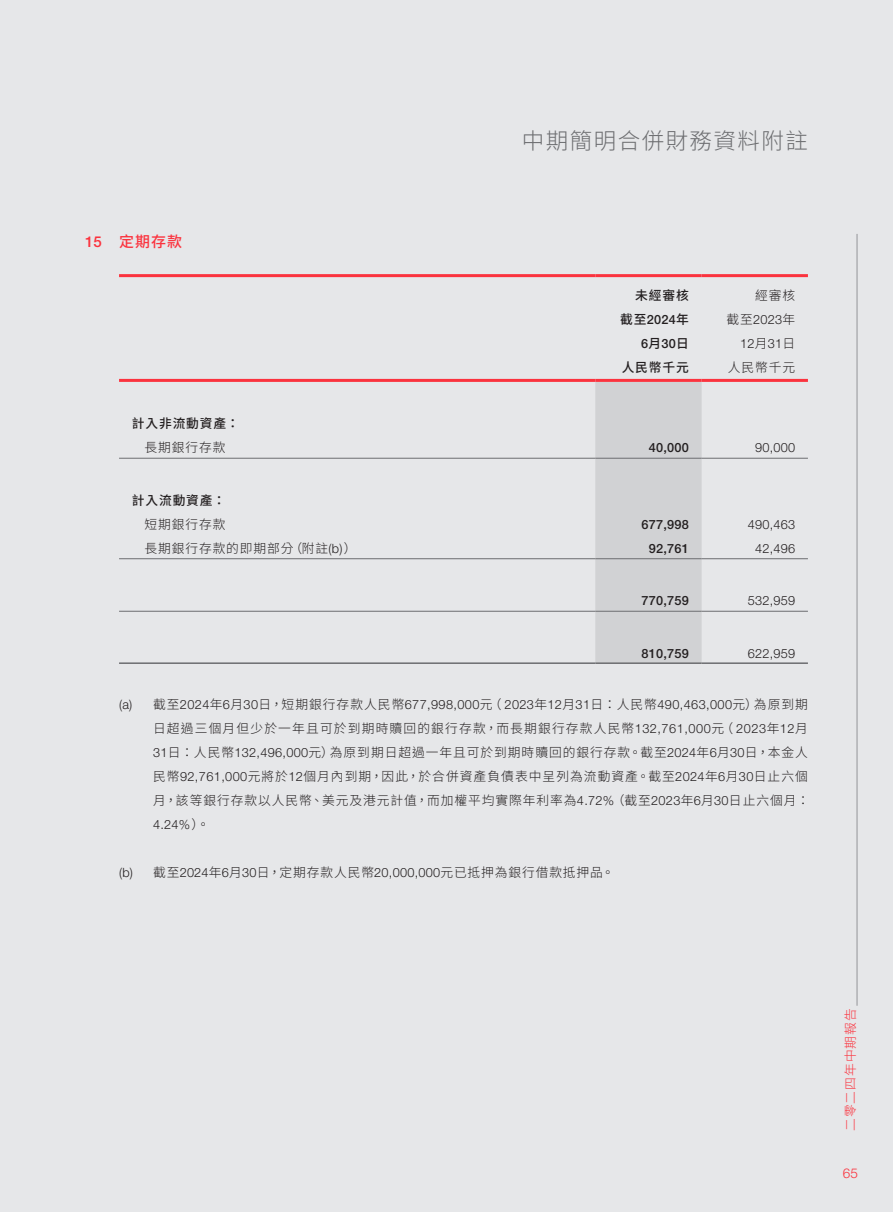
<style>
.page{position:relative;width:893px;height:1212px;background:#e6e7e9}
.page>*{position:absolute;margin:0;border:0;box-sizing:border-box;transform-origin:0 0}
.t1{font:300 22.5px "Source Han Sans TC";letter-spacing:.065em;color:#6c6d70}
.Heading_1{font:500 15px "Source Han Sans TC";color:#fb333e}
.t2{font:300 13.5px "Helvetica Neue LT Std";color:#fb333e}
.Body_Text{font:300 12.75px/24px "Source Han Sans TC";letter-spacing:.075em;color:#231f20}
.Body_Text-2{font:300 12.75px "Helvetica Neue LT Std";letter-spacing:.02em;color:#231f20}
.Body_Text-3{font:500 12.75px "Helvetica Neue LT Std";letter-spacing:.02em;color:#231f20}
.Body_Text-4{font:500 12.75px "Source Han Sans TC";letter-spacing:.07em;color:#231f20}
.t3{font:300 12.75px "Source Han Sans TC";letter-spacing:.075em;color:#fb333e}
.s1{font-family:"Helvetica Neue LT Std"}
.s2{font-family:"Source Han Sans TC"}
</style>
<div class="page">
<hr style="left:857px;top:234px;width:1px;height:772px;background:#939598">
<div style="left:595px;top:382px;width:107px;height:280px;background:#d1d2d4"></div>
<hr style="left:119px;top:274px;width:476px;height:3px;background:#fb333e">
<hr style="left:595px;top:274px;width:107px;height:3px;background:#fb333e">
<hr style="left:702px;top:274px;width:106px;height:3px;background:#fb333e">
<hr style="left:119px;top:379px;width:476px;height:3px;background:#fb333e">
<hr style="left:595px;top:379px;width:107px;height:3px;background:#fb333e">
<hr style="left:702px;top:379px;width:106px;height:3px;background:#fb333e">
<hr style="left:119px;top:458px;width:476px;height:1px;background:#6c6d70">
<hr style="left:595px;top:458px;width:107px;height:1px;background:#6c6d70">
<hr style="left:702px;top:458px;width:106px;height:1px;background:#6c6d70">
<hr style="left:119px;top:558px;width:476px;height:1px;background:#6c6d70">
<hr style="left:595px;top:558px;width:107px;height:1px;background:#6c6d70">
<hr style="left:702px;top:558px;width:106px;height:1px;background:#6c6d70">
<hr style="left:119px;top:611px;width:476px;height:1px;background:#6c6d70">
<hr style="left:595px;top:611px;width:107px;height:1px;background:#6c6d70">
<hr style="left:702px;top:611px;width:106px;height:1px;background:#6c6d70">
<hr style="left:119px;top:662px;width:476px;height:2px;background:#6c6d70">
<hr style="left:595px;top:662px;width:107px;height:2px;background:#6c6d70">
<hr style="left:702px;top:662px;width:106px;height:2px;background:#6c6d70">
<p class="Heading_1" style="left:85px;top:233px;width:99px"><span class="s1">15</span> 定期存款</p>
<h1 class="t1" style="left:522px;top:128px;width:288px">中期簡明合併財務資料附註</h1>
<p class="Body_Text-4" style="left:635px;top:288px;width:55px">未經審核</p>
<p class="Body_Text" style="left:755px;top:283px;width:41px">經審核</p>
<p class="Body_Text-3" style="left:620px;top:311px;width:70px"><span class="s2">截至</span>2024<span class="s2">年</span></p>
<p class="Body_Text-3" style="left:641px;top:335px;width:49px">6<span class="s2">月</span>30<span class="s2">日</span></p>
<p class="Body_Text-2" style="left:727px;top:311px;width:70px"><span class="s2">截至</span>2023<span class="s2">年</span></p>
<p class="Body_Text-2" style="left:740px;top:335px;width:56px">12<span class="s2">月</span>31<span class="s2">日</span></p>
<p class="Body_Text-4" style="left:622px;top:360px;width:69px">人民幣千元</p>
<p class="Body_Text" style="left:728px;top:355px;width:69px">人民幣千元</p>
<p class="Body_Text-4" style="left:132px;top:416px;width:109px">計入非流動資產：</p>
<p class="Body_Text" style="left:145px;top:436px;width:82px">長期銀行存款</p>
<p class="Body_Text-3" style="left:649px;top:440px;width:42px">40,000</p>
<p class="Body_Text-2" style="left:755px;top:440px;width:42px">90,000</p>
<p class="Body_Text-4" style="left:132px;top:493px;width:95px">計入流動資產：</p>
<p class="Body_Text" style="left:145px;top:512px;width:82px">短期銀行存款</p>
<p class="Body_Text-3" style="left:641px;top:517px;width:49px">677,998</p>
<p class="Body_Text-2" style="left:748px;top:516px;width:49px">490,463</p>
<p class="Body_Text" style="left:145px;top:536px;width:213px">長期銀行存款的即期部分（附註<span class="s1">(b)</span>）</p>
<p class="Body_Text-3" style="left:649px;top:541px;width:42px">92,761</p>
<p class="Body_Text-2" style="left:755px;top:540px;width:42px">42,496</p>
<p class="Body_Text-3" style="left:641px;top:593px;width:49px">770,759</p>
<p class="Body_Text-2" style="left:748px;top:593px;width:49px">532,959</p>
<p class="Body_Text-3" style="left:641px;top:646px;width:49px">810,759</p>
<p class="Body_Text-2" style="left:748px;top:645px;width:49px">622,959</p>
<p class="Body_Text" style="left:153px;top:692px;width:658px;text-indent:-34px"><span class="s1">(a)</span> 截至<span class="s1">2024</span>年<span class="s1">6</span>月<span class="s1">30</span>日，短期銀行存款人民幣<span class="s1">677,998,000</span>元（ <span class="s1">2023</span>年<span class="s1">12</span>月<span class="s1">31</span>日：人民幣<span class="s1">490,463,000</span>元）為原到期日超過三個月但少於一年且可於到期時贖回的銀行存款，而長期銀行存款人民幣<span class="s1">132,761,000</span>元（ <span class="s1">2023</span>年<span class="s1">12</span>月<span class="s1">31</span>日：人民幣<span class="s1">132,496,000</span>元）為原到期日超過一年且可於到期時贖回的銀行存款。截至<span class="s1">2024</span>年<span class="s1">6</span>月<span class="s1">30</span>日，本金人民幣<span class="s1">92,761,000</span>元將於<span class="s1">12</span>個月內到期，因此，於合併資產負債表中呈列為流動資產。截至<span class="s1">2024</span>年<span class="s1">6</span>月<span class="s1">30</span>日止六個月，該等銀行存款以人民幣、美元及港元計值，而加權平均實際年利率為<span class="s1">4.72%</span>（截至<span class="s1">2023</span>年<span class="s1">6</span>月<span class="s1">30</span>日止六個月：<span class="s1">4.24%</span>）。</p>
<p class="Body_Text" style="left:119px;top:860px;width:497px"><span class="s1">(b)</span> 截至<span class="s1">2024</span>年<span class="s1">6</span>月<span class="s1">30</span>日，定期存款人民幣<span class="s1">20,000,000</span>元已抵押為銀行借款抵押品。</p>
<p class="t3" style="left:843px;top:1131px;width:124px;rotate:-90deg">二零二四年中期報告</p>
<p class="t2" style="left:843px;top:1165px;width:17px">65</p>
</div>
